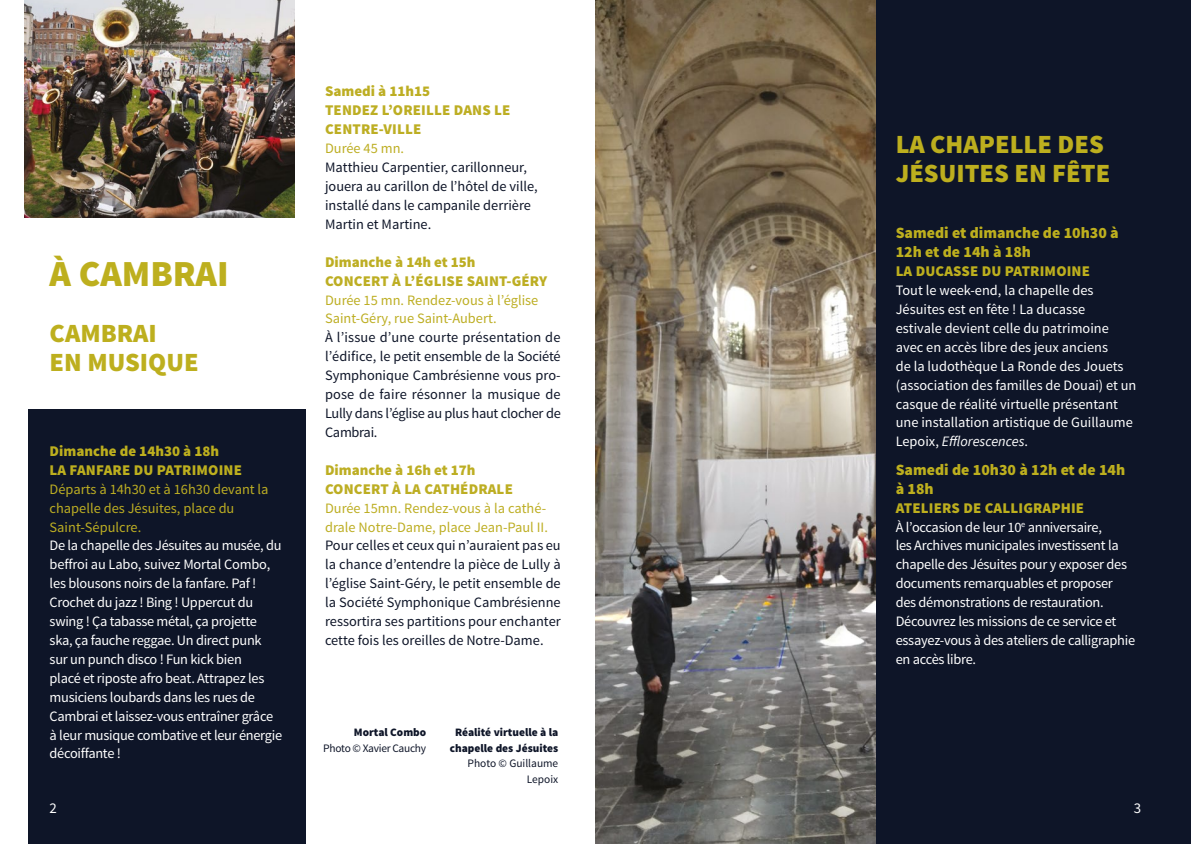
<style>
.page{position:relative;width:1191px;height:844px;background:#fff}
.page>*{position:absolute;margin:0;border:0;box-sizing:border-box;transform-origin:0 0}
.t1{font:900 36.75px "Source Sans Pro";color:#bdaf1e}
.t2{font:900 26.25px/28.3px "Source Sans Pro";color:#bdaf1e}
.t3{font:900 15.75px/18.9px "Source Sans Pro";color:#bdaf1e}
.t4{font:900 14.88px/18.9px "Source Sans Pro";letter-spacing:.01em;color:#bdae23}
.t5{font:900 14.88px/18.9px "Source Sans Pro";letter-spacing:.01em;color:#bdaf1e}
.t6{font:14.88px "Source Sans Pro";color:#fff}
.t7{font:14.35px/18.9px "Source Sans Pro";letter-spacing:-.02em;color:#fff}
.t8{font:14.35px/18.9px "Source Sans Pro";color:#0e1528;text-align:justify}
.t9{font:14.35px/18.9px "Source Sans Pro";color:#fff}
.t10{font:14.35px/18.9px "Source Sans Pro";color:#bdae23}
.t11{font:900 11.38px/15.8px "Source Sans Pro";color:#0e1528;text-align:center}
.t12{font:11.38px/15.8px "Source Sans Pro";letter-spacing:-.01em;color:#0e1528;text-align:right}
.s1{font-style:italic}
</style>
<div class="page">
<div style="left:595px;top:0;width:596px;height:843px;background:#0e1528"></div>
<div style="left:28px;top:409px;width:278px;height:434px;background:#0e1528"></div>
<img style="left:25px;top:0;width:270px;height:217px">
<img style="left:595px;top:0;width:281px;height:843px">
<h1 class="t1" style="left:50px;top:249px;width:181px">À CAMBRAI</h1>
<h2 class="t2" style="left:50px;top:320px;width:150px">CAMBRAI<br>EN MUSIQUE</h2>
<p class="t5" style="left:50px;top:442px;width:194px">Dimanche de 14h30 à 18h<br>LA FANFARE DU PATRIMOINE</p>
<p class="t10" style="left:50px;top:479px;width:220px">Départs à 14h30 et à 16h30 devant la chapelle des Jésuites, place du<br>Saint-Sépulcre.</p>
<p class="t7" style="left:50px;top:536px;width:234px">De la chapelle des Jésuites au musée, du beffroi au Labo, suivez Mortal Combo, les blousons noirs de la fanfare. Paf !<br>Crochet du jazz ! Bing ! Uppercut du swing ! Ça tabasse métal, ça projette ska, ça fauche reggae. Un direct punk sur un punch disco ! Fun kick bien<br>placé et riposte afro beat. Attrapez les musiciens loubards dans les rues de Cambrai et laissez-vous entraîner grâce à leur musique combative et leur énergie décoiffante !</p>
<p class="t4" style="left:325px;top:83px;width:187px">Samedi à 11h15<br>TENDEZ L’OREILLE DANS LE<br>CENTRE-VILLE</p>
<p class="t10" style="left:325px;top:139px;width:81px">Durée 45 mn.</p>
<p class="t8" style="left:325px;top:158px;width:214px;text-align:left">Matthieu Carpentier, carillonneur, jouera au carillon de l’hôtel de ville, installé dans le campanile derrière Martin et Martine.</p>
<p class="t4" style="left:325px;top:253px;width:224px">Dimanche à 14h et 15h<br>CONCERT À L’ÉGLISE SAINT-GÉRY</p>
<p class="t10" style="left:325px;top:290px;width:215px">Durée 15 mn. Rendez-vous à l’église<br>Saint-Géry, rue Saint-Aubert.</p>
<p class="t8" style="left:325px;top:328px;width:237px">À l’issue d’une courte présentation de l’édifice, le petit ensemble de la Société Symphonique Cambrésienne vous pro&shy;pose de faire résonner la musique de Lully dans l’église au plus haut clocher de Cambrai.</p>
<p class="t4" style="left:325px;top:461px;width:189px">Dimanche à 16h et 17h<br>CONCERT À LA CATHÉDRALE</p>
<p class="t10" style="left:325px;top:498px;width:224px">Durée 15mn. Rendez-vous à la cathé&shy;drale Notre-Dame, place Jean-Paul II.</p>
<p class="t8" style="left:325px;top:536px;width:237px">Pour celles et ceux qui n’auraient pas eu la chance d’entendre la pièce de Lully à l’église Saint-Géry, le petit ensemble de la Société Symphonique Cambrésienne ressortira ses partitions pour enchanter cette fois les oreilles de Notre-Dame.</p>
<p class="t11" style="left:354px;top:724px;width:74px">Mortal Combo</p>
<p class="t12" style="left:323px;top:740px;width:104px">Photo © Xavier Cauchy</p>
<p class="t11" style="left:450px;top:724px;width:110px">Réalité virtuelle à la chapelle des Jésuites</p>
<p class="t12" style="left:467px;top:755px;width:92px">Photo © Guillaume<br>Lepoix</p>
<h2 class="t2" style="left:895px;top:131px;width:216px">LA CHAPELLE DES<br>JÉSUITES EN FÊTE</h2>
<p class="t3" style="left:895px;top:224px;width:224px">Samedi et dimanche de 10h30 à<br>12h et de 14h à 18h</p>
<p class="t5" style="left:895px;top:262px;width:196px">LA DUCASSE DU PATRIMOINE</p>
<p class="t9" style="left:895px;top:281px;width:242px">Tout le week-end, la chapelle des Jésuites est en fête ! La ducasse<br>estivale devient celle du patrimoine avec en accès libre des jeux anciens<br>de la ludothèque La Ronde des Jouets (association des familles de Douai) et un casque de réalité virtuelle présentant une installation artistique de Guillaume Lepoix, <span class="s1">Efflorescences</span>.</p>
<p class="t3" style="left:895px;top:460px;width:231px">Samedi de 10h30 à 12h et de 14h à 18h</p>
<p class="t5" style="left:895px;top:498px;width:190px">ATELIERS DE CALLIGRAPHIE</p>
<p class="t7" style="left:895px;top:517px;width:241px">À l’occasion de leur 10<sup>e</sup> anniversaire,<br>les Archives municipales investissent la chapelle des Jésuites pour y exposer des documents remarquables et proposer des démonstrations de restauration.<br>Découvrez les missions de ce service et essayez-vous à des ateliers de calligraphie en accès libre.</p>
<p class="t6" style="left:50px;top:798px;width:9px">2</p>
<p class="t6" style="left:1134px;top:798px;width:9px">3</p>
</div>
